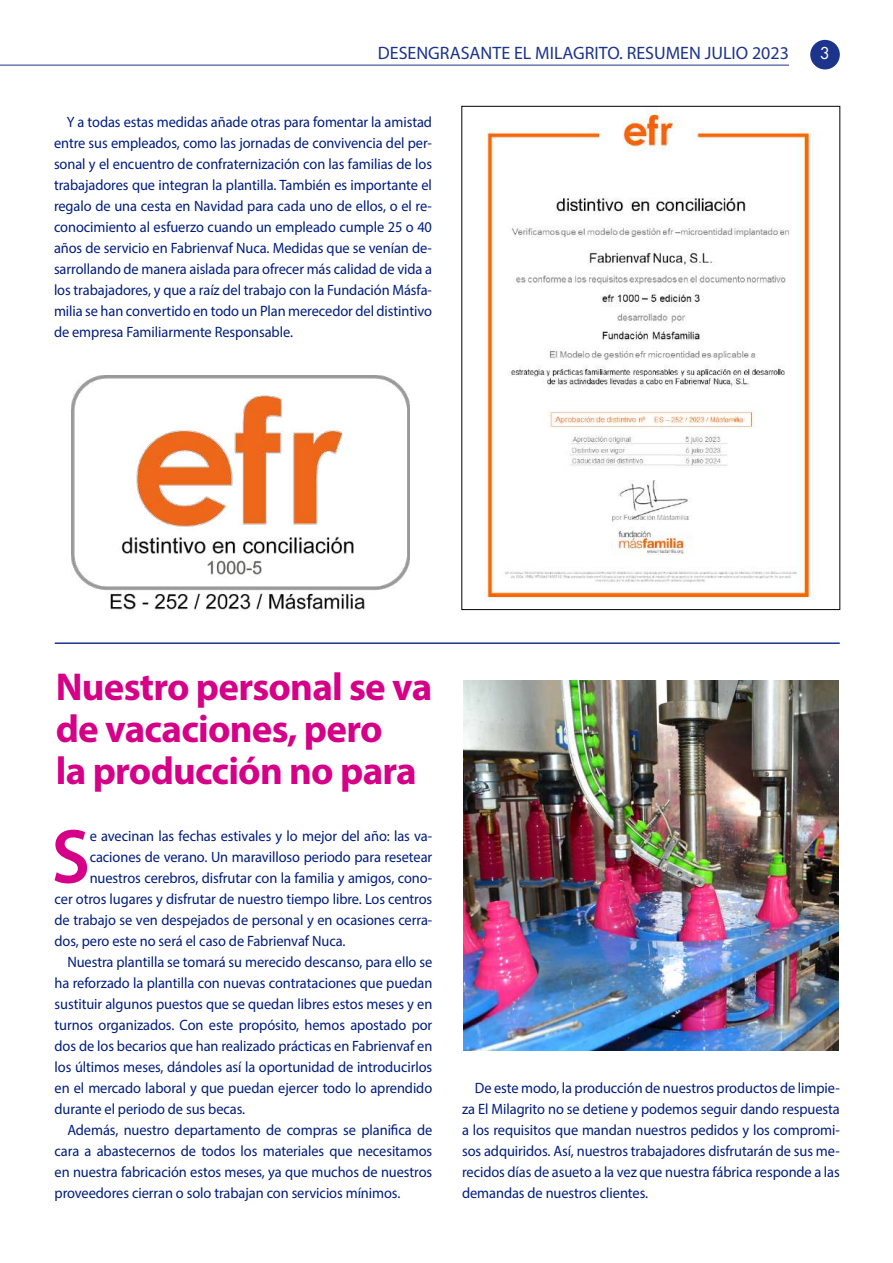
<style>
.page{position:relative;width:893px;height:1263px;background:#fff}
.page>*{position:absolute;margin:0;border:0;box-sizing:border-box;transform-origin:0 0}
.t1{font:600 77.25px "Myriad Pro";color:#d50087;scale:.96 1}
.t2{font:700 39px/42px "Myriad Pro";letter-spacing:-.02em;color:#d50087}
.t3{font:18px "Myriad Pro";color:#1c348c}
.t4{font:18px "Futura PT";color:#fff}
.t5{font:15px/21px "Myriad Pro";letter-spacing:-.005em;color:#001d7e;text-align:justify;scale:.96 1}
</style>
<div class="page">
<div style="left:810px;top:40px;width:30px;height:29px;background:#1c348c;border-radius:50%"></div>
<hr style="left:0;top:65px;width:789px;height:1px;background:#1c348c">
<img style="left:484px;top:108px;width:328px;height:493px">
<img style="left:463px;top:680px;width:376px;height:371px">
<hr style="left:55px;top:642px;width:785px;height:2px;background:#1c348c">
<img style="left:72px;top:376px;width:338px;height:237px">
<p class="t3" style="left:378px;top:42px;width:413px">DESENGRASANTE EL MILAGRITO. RESUMEN JULIO 2023</p>
<p class="t4" style="left:820px;top:42px;width:12px">3</p>
<p class="t5" style="left:54px;top:111px;width:395px;text-indent:13px">Y a todas estas medidas añade otras para fomentar la amistad entre sus empleados, como las jornadas de convivencia del per&shy;sonal y el encuentro de confraternización con las familias de los trabajadores que integran la plantilla. También es importante el regalo de una cesta en Navidad para cada uno de ellos, o el re&shy;conocimiento al esfuerzo cuando un empleado cumple 25 o 40 años de servicio en Fabrienvaf Nuca. Medidas que se venían de&shy;sarrollando de manera aislada para ofrecer más calidad de vida a los trabajadores, y que a raíz del trabajo con la Fundación Másfa&shy;milia se han convertido en todo un Plan merecedor del distintivo de empresa Familiarmente Responsable.</p>
<h2 class="t2" style="left:56px;top:665px;width:378px">Nuestro personal se va de vacaciones, pero<br>la producción no para</h2>
<h1 class="t1" style="left:52px;top:807px;width:42px">S</h1>
<p class="t5" style="left:90px;top:825px;width:358px">e avecinan las fechas estivales y lo mejor del año: las va-</p>
<p class="t5" style="left:90px;top:846px;width:358px">caciones de verano. Un maravilloso periodo para resetear</p>
<p class="t5" style="left:90px;top:867px;width:358px">nuestros cerebros, disfrutar con la familia y amigos, cono-</p>
<p class="t5" style="left:55px;top:888px;width:395px">cer otros lugares y disfrutar de nuestro tiempo libre. Los centros</p>
<p class="t5" style="left:55px;top:909px;width:395px">de trabajo se ven despejados de personal y en ocasiones cerra-</p>
<p class="t5" style="left:55px;top:930px;width:305px">dos, pero este no será el caso de Fabrienvaf Nuca.</p>
<p class="t5" style="left:67px;top:951px;width:382px">Nuestra plantilla se tomará su merecido descanso, para ello se</p>
<p class="t5" style="left:55px;top:972px;width:395px">ha reforzado la plantilla con nuevas contrataciones que puedan</p>
<p class="t5" style="left:55px;top:993px;width:395px">sustituir algunos puestos que se quedan libres estos meses y en</p>
<p class="t5" style="left:55px;top:1014px;width:395px">turnos organizados. Con este propósito, hemos apostado por</p>
<p class="t5" style="left:55px;top:1035px;width:395px">dos de los becarios que han realizado prácticas en Fabrienvaf en</p>
<p class="t5" style="left:55px;top:1056px;width:395px">los últimos meses, dándoles así la oportunidad de introducirlos</p>
<p class="t5" style="left:55px;top:1077px;width:395px">en el mercado laboral y que puedan ejercer todo lo aprendido</p>
<p class="t5" style="left:55px;top:1098px;width:200px">durante el periodo de sus becas.</p>
<p class="t5" style="left:67px;top:1119px;width:382px">Además, nuestro departamento de compras se planifica de</p>
<p class="t5" style="left:55px;top:1140px;width:395px">cara a abastecernos de todos los materiales que necesitamos</p>
<p class="t5" style="left:55px;top:1161px;width:395px">en nuestra fabricación estos meses, ya que muchos de nuestros</p>
<p class="t5" style="left:55px;top:1182px;width:362px">proveedores cierran o solo trabajan con servicios mínimos.</p>
<p class="t5" style="left:462px;top:1077px;width:395px;text-indent:13px">De este modo, la producción de nuestros productos de limpie&shy;za El Milagrito no se detiene y podemos seguir dando respuesta a los requisitos que mandan nuestros pedidos y los compromi&shy;sos adquiridos. Así, nuestros trabajadores disfrutarán de sus me&shy;recidos días de asueto a la vez que nuestra fábrica responde a las demandas de nuestros clientes.</p>
</div>
